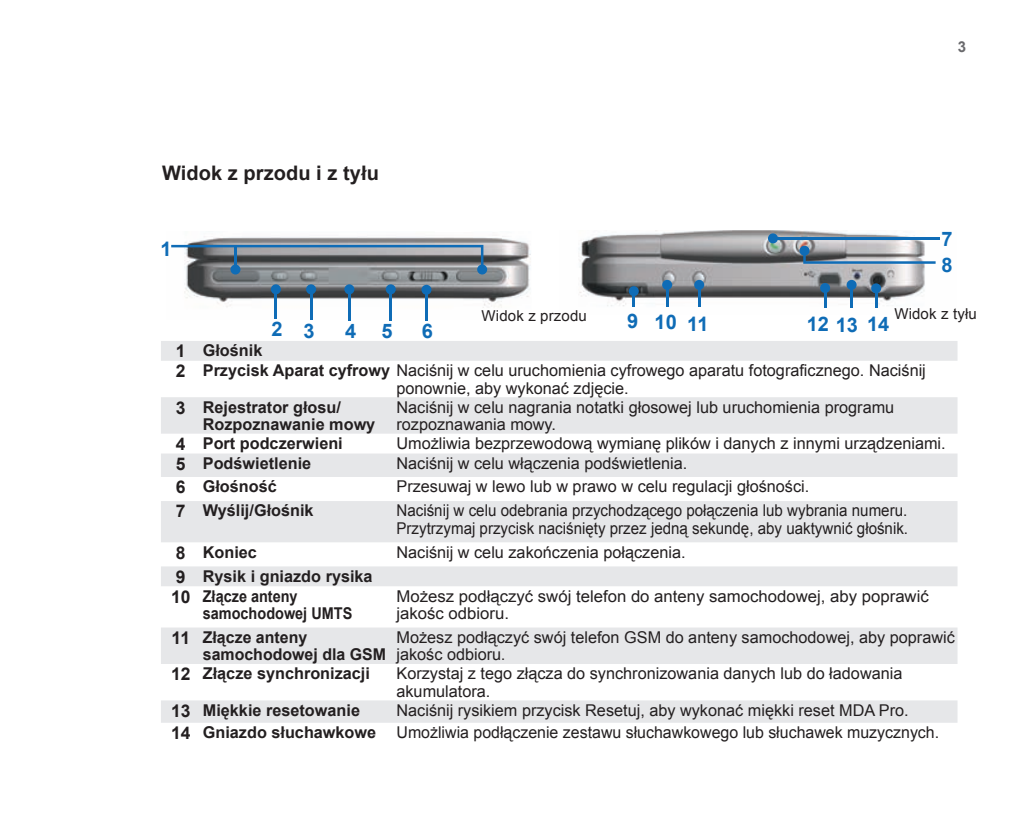
<style>
.page{position:relative;width:1028px;height:837px;background:#fff}
.page>*{position:absolute;margin:0;border:0;box-sizing:border-box;transform-origin:0 0}
.t1{font:700 20px "Arial";color:#0f6cb6}
.t2{font:700 20px "Arial";letter-spacing:.005em;color:#231f20}
.t3{font:16.25px/17.5px "Arial";color:#231f20}
.t4{font:700 16.25px/17.5px "Arial";color:#231f20}
.t5{font:16.25px/17.5px "Arial";color:#231f20;scale:.93 1}
.t6{font:700 16.25px "Arial";color:#231f20;scale:.89 1}
.t7{font:15px "Arial";letter-spacing:.01em;color:#231f20}
.t8{font:700 15px "Arial";color:#69696c}
.s1{font-weight:700;font-size:17.5px}
.s2{font-weight:700}
.s3{font-size:17.5px}
</style>
<div class="page">
<img style="left:579px;top:230px;width:361px;height:78px">
<hr style="left:773px;top:237px;width:166px;height:2px;background:#0f6cb6">
<div style="left:768px;top:233px;width:10px;height:10px;background:#0f6cb6;border-radius:50%"></div>
<svg style="left:824px;top:293px;width:2px;height:14px"></svg>
<div style="left:820px;top:283px;width:10px;height:10px;background:#0f6cb6;border-radius:50%"></div>
<hr style="left:850px;top:285px;width:2px;height:23px;background:#0f6cb6">
<div style="left:846px;top:280px;width:10px;height:10px;background:#0f6cb6;border-radius:50%"></div>
<hr style="left:875px;top:288px;width:2px;height:20px;background:#0f6cb6">
<div style="left:871px;top:283px;width:10px;height:10px;background:#0f6cb6;border-radius:50%"></div>
<hr style="left:632px;top:291px;width:3px;height:15px;background:#0f6cb6">
<div style="left:629px;top:286px;width:10px;height:10px;background:#0f6cb6;border-radius:50%"></div>
<hr style="left:666px;top:285px;width:2px;height:21px;background:#0f6cb6">
<div style="left:662px;top:280px;width:10px;height:10px;background:#0f6cb6;border-radius:50%"></div>
<hr style="left:698px;top:285px;width:2px;height:21px;background:#0f6cb6">
<div style="left:694px;top:280px;width:10px;height:10px;background:#0f6cb6;border-radius:50%"></div>
<svg style="left:803px;top:250px;width:132px;height:14px;background:#8798a7"></svg>
<div style="left:799px;top:245px;width:10px;height:10px;background:#0f6cb6;border-radius:50%"></div>
<img style="left:171px;top:236px;width:360px;height:83px">
<hr style="left:310px;top:289px;width:2px;height:31px;background:#0f6cb6">
<div style="left:306px;top:284px;width:10px;height:10px;background:#0f6cb6;border-radius:50%"></div>
<hr style="left:275px;top:289px;width:2px;height:29px;background:#0f6cb6">
<div style="left:271px;top:284px;width:10px;height:10px;background:#0f6cb6;border-radius:50%"></div>
<hr style="left:348px;top:289px;width:2px;height:32px;background:#0f6cb6">
<div style="left:344px;top:284px;width:10px;height:10px;background:#0f6cb6;border-radius:50%"></div>
<hr style="left:425px;top:290px;width:3px;height:31px;background:#0f6cb6">
<div style="left:421px;top:285px;width:10px;height:10px;background:#0f6cb6;border-radius:50%"></div>
<hr style="left:389px;top:289px;width:3px;height:32px;background:#0f6cb6">
<div style="left:386px;top:284px;width:10px;height:10px;background:#0f6cb6;border-radius:50%"></div>
<div style="left:230px;top:264px;width:10px;height:10px;background:#0f6cb6;border-radius:50%"></div>
<svg style="left:171px;top:245px;width:312px;height:24px;background:#76828c"></svg>
<div style="left:477px;top:264px;width:10px;height:10px;background:#0f6cb6;border-radius:50%"></div>
<svg style="left:161px;top:341px;width:796px;height:381px"></svg>
<div style="left:161px;top:397px;width:796px;height:36px;background:#e6e7e9"></div>
<p class="t2" style="left:162px;top:159px;width:218px">Widok z przodu i z tyłu</p>
<p class="t1" style="left:160px;top:236px;width:13px">1</p>
<p class="t1" style="left:271px;top:316px;width:45px">2 3</p>
<p class="t1" style="left:345px;top:318px;width:13px">4</p>
<p class="t1" style="left:381px;top:318px;width:13px">5</p>
<p class="t1" style="left:422px;top:318px;width:13px">6</p>
<p class="t8" style="left:957px;top:37px;width:10px">3</p>
<p class="t7" style="left:481px;top:305px;width:107px">Widok z przodu</p>
<p class="t1" style="left:941px;top:226px;width:13px">7</p>
<p class="t1" style="left:941px;top:252px;width:13px">8</p>
<p class="t7" style="left:894px;top:304px;width:84px">Widok z tyłu</p>
<p class="t1" style="left:627px;top:309px;width:83px">9 10 11</p>
<p class="t1" style="left:806px;top:310px;width:84px">12 13 14</p>
<p class="t3" style="left:176px;top:341px;width:751px;line-height:19.8px"><span class="s1">1</span> <span class="s2">Głośnik<br></span><span class="s1">2</span> <span class="s2">Przycisk Aparat cyfrowy</span> Naciśnij w celu uruchomienia cyfrowego aparatu fotograficznego. Naciśnij</p>
<p class="t3" style="left:396px;top:379px;width:234px">ponownie, aby wykonać zdjęcie.</p>
<p class="t4" style="left:203px;top:398px;width:174px;text-indent:-27px"><span class="s3">3</span> Rejestrator głosu/<br>Rozpoznawanie mowy</p>
<p class="t3" style="left:396px;top:398px;width:499px">Naciśnij w celu nagrania notatki głosowej lub uruchomienia programu rozpoznawania mowy.</p>
<p class="t4" style="left:176px;top:435px;width:168px"><span class="s3">4</span> Port podczerwieni</p>
<p class="t3" style="left:396px;top:434px;width:551px">Umożliwia bezprzewodową wymianę plików i danych z innymi urządzeniami.</p>
<p class="t4" style="left:176px;top:455px;width:137px"><span class="s3">5</span> Podświetlenie</p>
<p class="t3" style="left:396px;top:454px;width:292px">Naciśnij w celu włączenia podświetlenia.</p>
<p class="t4" style="left:176px;top:478px;width:102px"><span class="s3">6</span> Głośność</p>
<p class="t3" style="left:396px;top:478px;width:414px">Przesuwaj w lewo lub w prawo w celu regulacji głośności.</p>
<p class="t4" style="left:176px;top:502px;width:139px"><span class="s3">7</span> Wyślij/ Głośnik</p>
<p class="t5" style="left:396px;top:502px;width:551px">Naciśnij w celu odebrania przychodzącego połączenia lub wybrania numeru.<br>Przytrzymaj przycisk naciśnięty przez jedną sekundę, aby uaktywnić głośnik.</p>
<p class="t4" style="left:176px;top:543px;width:83px"><span class="s3">8</span> Koniec</p>
<p class="t3" style="left:396px;top:543px;width:290px">Naciśnij w celu zakończenia połączenia.</p>
<p class="t4" style="left:171px;top:566px;width:203px;line-height:19.8px"><span class="s3">9</span> Rysik i gniazdo rysika<br><span class="s3">10</span> Złącze anteny</p>
<p class="t6" style="left:203px;top:602px;width:169px">samochodowej UMTS</p>
<p class="t3" style="left:396px;top:587px;width:534px">Możesz podłączyć swój telefon do anteny samochodowej, aby poprawić jakośc odbioru.</p>
<p class="t4" style="left:203px;top:628px;width:185px;text-indent:-31px"><span class="s3">11</span> Złącze anteny samochodowej dla GSM</p>
<p class="t3" style="left:396px;top:628px;width:560px">Możesz podłączyć swój telefon GSM do anteny samochodowej, aby poprawić jakośc odbioru.</p>
<p class="t4" style="left:171px;top:665px;width:200px"><span class="s3">12</span> Złącze synchronizacji</p>
<p class="t3" style="left:396px;top:664px;width:507px">Korzystaj z tego złącza do synchronizowania danych lub do ładowania akumulatora.</p>
<p class="t4" style="left:171px;top:701px;width:190px"><span class="s3">13</span> Miękkie resetowanie</p>
<p class="t3" style="left:171px;top:698px;width:769px;line-height:22.2px;text-indent:225px">Naciśnij rysikiem przycisk Resetuj, aby wykonać miękki reset MDA Pro.<br><span class="s1">14</span> <span class="s2">Gniazdo słuchawkowe</span> Umożliwia podłączenie zestawu słuchawkowego lub słuchawek muzycznych.</p>
</div>
